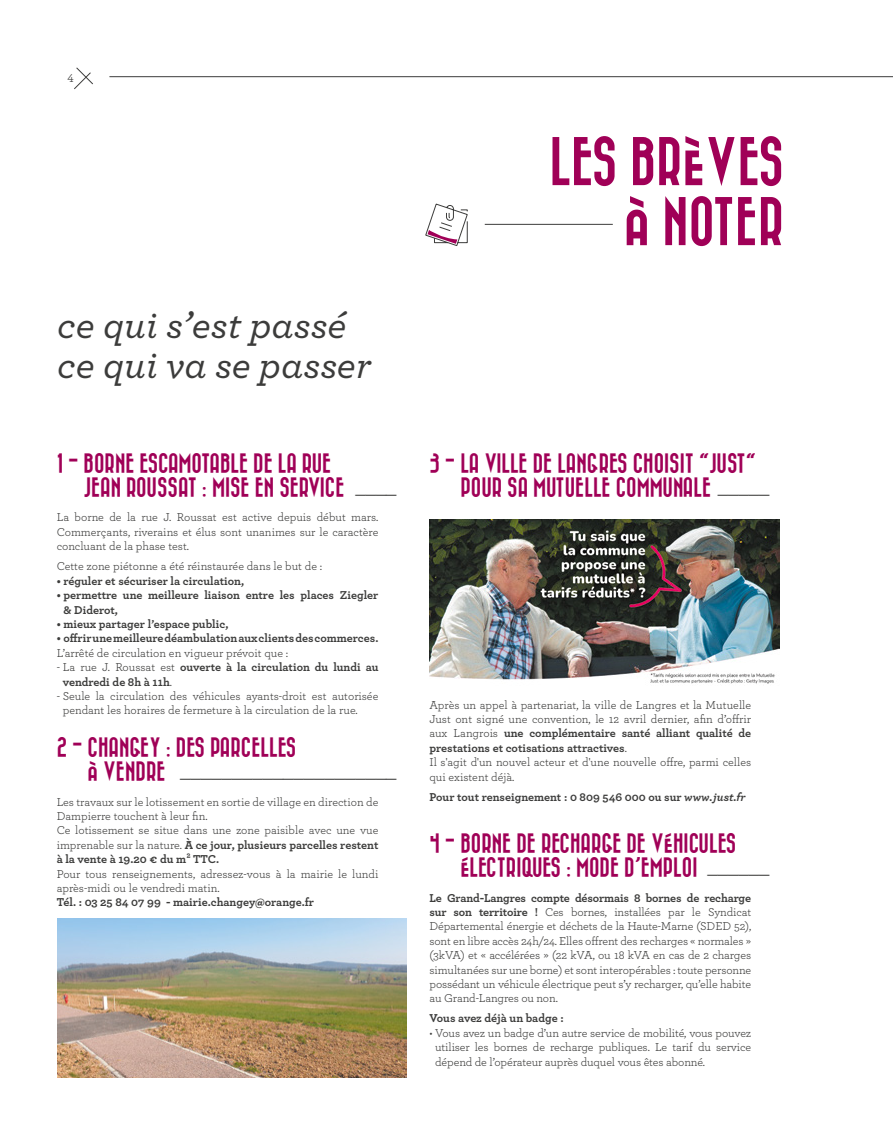
<style>
.page{position:relative;width:893px;height:1134px;background:#fff}
.page>*{position:absolute;margin:0;border:0;box-sizing:border-box;transform-origin:0 0}
.t1{font:50px/60px "Bazar";color:#a00057;text-align:right}
.t2{font:italic 500 40px/40px "Archer";color:#3c3c3b}
.t3{font:20px/24px "Bazar";color:#a00057}
.t4{font:20px "Archer";color:#3c3c3b}
.t5{font:12px/14.4px "Archer";color:#3c3c3b}
.t6{font:700 12px/14.4px "Archer";color:#3c3c3b}
.s1{font-family:"Archer";color:#3c3c3b}
.s2{font-weight:400}
.s3{font-family:"Bazar";color:#a00057}
.s4{font-weight:700}
.s5{font-style:italic}
</style>
<div class="page">
<svg style="left:74px;top:67px;width:19px;height:23px"></svg>
<hr style="left:109px;top:76px;width:784px;height:1px;background:#3c3c3b">
<hr style="left:485px;top:224px;width:128px;height:1px;background:#3c3c3b">
<svg style="left:425px;top:203px;width:43px;height:43px"></svg>
<img style="left:57px;top:918px;width:350px;height:159px">
<img style="left:429px;top:519px;width:351px;height:165px">
<p class="t5" style="left:67px;top:70px;width:8px">4</p>
<h2 class="t2" style="left:57px;top:302px;width:316px">ce qui s’est passé ce qui va se passer</h2>
<h3 class="t3" style="left:84px;top:451px;width:315px;text-indent:-27px">1 - BORNE ESCAMOTABLE DE LA RUE<br>JEAN ROUSSAT : MISE EN SERVICE <span class="s1">____</span></h3>
<p class="t5" style="left:57px;top:510px;width:323px;text-align:justify">La borne de la rue J. Roussat est active depuis début mars.<br>Commerçants, riverains et élus sont unanimes sur le caractère concluant de la phase test.</p>
<p class="t5" style="left:57px;top:559px;width:267px">Cette zone piétonne a été réinstaurée dans le but de :</p>
<p class="t6" style="left:57px;top:573px;width:189px">• réguler et sécuriser la circulation,</p>
<p class="t6" style="left:63px;top:587px;width:316px;text-indent:-7px">• permettre une meilleure liaison entre les places Ziegler &amp; Diderot,</p>
<p class="t6" style="left:57px;top:616px;width:173px">• mieux partager l’espace public,</p>
<p class="t6" style="left:57px;top:630px;width:323px">• offrir une meilleure déambulation aux clients des commerces.</p>
<p class="t5" style="left:57px;top:645px;width:233px">L’arrêté de circulation en vigueur prévoit que :</p>
<p class="t6" style="left:63px;top:659px;width:317px;text-indent:-6px"><span class="s2">- La rue J. Roussat est</span> ouverte à la circulation du lundi au vendredi de 8h à 11h<span class="s2">.</span></p>
<p class="t5" style="left:63px;top:688px;width:317px;text-indent:-6px">- Seule la circulation des véhicules ayants-droit est autorisée pendant les horaires de fermeture à la circulation de la rue.</p>
<h3 class="t3" style="left:57px;top:736px;width:241px">2 - CHANGEY : DES PARCELLES</h3>
<h3 class="t4" style="left:88px;top:756px;width:311px"><span class="s3">À VENDRE</span> _____________________</h3>
<p class="t5" style="left:57px;top:794px;width:323px">Les travaux sur le lotissement en sortie de village en direction de Dampierre touchent à leur fin.<br>Ce lotissement se situe dans une zone paisible avec une vue imprenable sur la nature. <span class="s4">À ce jour, plusieurs parcelles restent à la vente à 19.20 € du m² TTC</span></p>
<p class="t6" style="left:216px;top:851px;width:5px">.</p>
<p class="t5" style="left:57px;top:866px;width:323px">Pour tous renseignements, adressez-vous à la mairie le lundi après-midi ou le vendredi matin.</p>
<p class="t6" style="left:57px;top:894px;width:259px">Tél. : 03 25 84 07 99 - mairie.changey@orange.fr</p>
<h1 class="t1" style="left:549px;top:133px;width:236px">LES BRÈVES<br>À NOTER</h1>
<h3 class="t3" style="left:460px;top:451px;width:310px;text-indent:-31px">3 - LA VILLE DE LANGRES CHOISIT "JUST"<br>POUR SA MUTUELLE COMMUNALE <span class="s1">_____</span></h3>
<p class="t5" style="left:429px;top:697px;width:323px">Après un appel à partenariat, la ville de Langres et la Mutuelle Just ont signé une convention, le 12 avril dernier, afin d’offrir aux Langrois <span class="s4">une complémentaire santé alliant qualité de prestations et cotisations attractives</span>.<br>Il s'agit d'un nouvel acteur et d'une nouvelle offre, parmi celles qui existent déjà.</p>
<p class="t6" style="left:429px;top:789px;width:318px">Pour tout renseignement : 0 809 546 000 ou sur <span class="s5">www.just.fr</span></p>
<h3 class="t3" style="left:460px;top:832px;width:310px;text-indent:-31px">4 - BORNE DE RECHARGE DE VÉHICULES<br>ÉLECTRIQUES : MODE D’EMPLOI <span class="s1">______</span></h3>
<p class="t5" style="left:429px;top:890px;width:323px;text-align:justify"><span class="s4">Le Grand-Langres compte désormais 8 bornes de recharge sur son territoire !</span> Ces bornes, installées par le Syndicat Départemental énergie et déchets de la Haute-Marne (SDED 52), sont en libre accès 24h/24. Elles offrent des recharges « normales » (3kVA) et « accélérées » (22 kVA, ou 18 kVA en cas de 2 charges simultanées sur une borne) et sont interopérables : toute personne possédant un véhicule électrique peut s’y recharger, qu’elle habite au Grand-Langres ou non.</p>
<p class="t6" style="left:429px;top:1010px;width:136px">Vous avez déjà un badge :</p>
<p class="t5" style="left:435px;top:1025px;width:318px;text-align:justify;text-indent:-6px">• Vous avez un badge d’un autre service de mobilité, vous pouvez utiliser les bornes de recharge publiques. Le tarif du service dépend de l’opérateur auprès duquel vous êtes abonné.</p>
</div>
